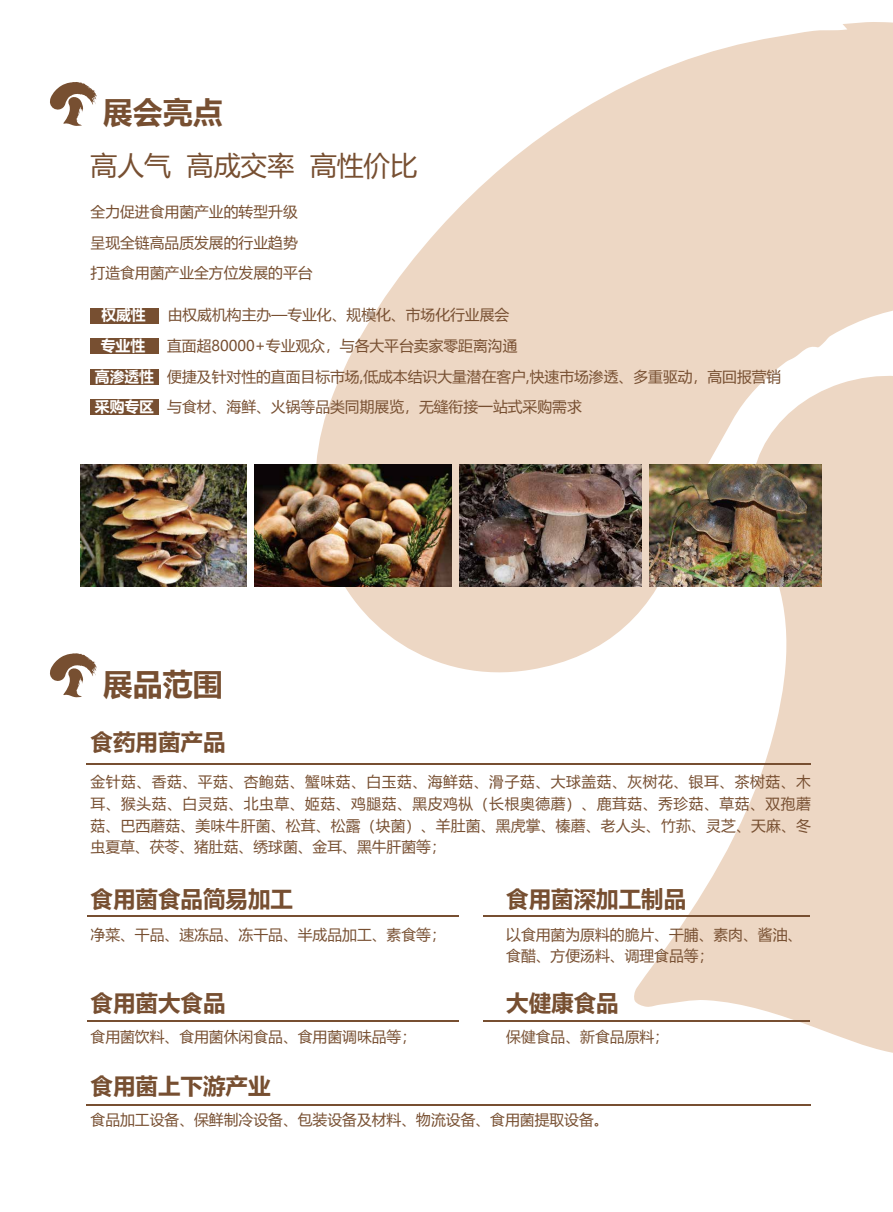
<style>
.page{position:relative;width:893px;height:1212px;background:#fff}
.page>*{position:absolute;margin:0;border:0;box-sizing:border-box;transform-origin:0 0}
.t1{font:700 30px "Microsoft Ya Hei";color:#774f31}
.t2{font:26.85px "Microsoft Ya Hei";color:#774f31}
.t3{font:700 22.5px "Microsoft Ya Hei";color:#774f31}
.t4{font:14.85px/30.6px "Microsoft Ya Hei";color:#774f31}
.t5{font:700 14.85px "Microsoft Ya Hei";color:#fff}
.s1{font-weight:700;color:#fff}
</style>
<div class="page">
<svg style="left:309px;top:22px;width:584px;height:651px;fill:#edd7c4"></svg>
<svg style="left:633px;top:359px;width:260px;height:694px;fill:#edd7c4"></svg>
<svg style="left:50px;top:82px;width:47px;height:44px"></svg>
<div style="left:91px;top:308px;width:68px;height:16px;background:#774f31"></div>
<div style="left:91px;top:338px;width:68px;height:16px;background:#774f31"></div>
<div style="left:91px;top:369px;width:68px;height:16px;background:#774f31"></div>
<div style="left:91px;top:399px;width:68px;height:16px;background:#774f31"></div>
<svg style="left:50px;top:653px;width:47px;height:44px"></svg>
<hr style="left:87px;top:763px;width:724px;height:2px;background:#774f31">
<hr style="left:87px;top:915px;width:371px;height:1px;background:#774f31">
<hr style="left:87px;top:1104px;width:724px;height:2px;background:#774f31">
<hr style="left:87px;top:1020px;width:371px;height:1px;background:#774f31">
<hr style="left:483px;top:915px;width:327px;height:1px;background:#774f31">
<hr style="left:483px;top:1020px;width:327px;height:1px;background:#774f31">
<img style="left:460px;top:464px;width:182px;height:122px">
<img style="left:649px;top:464px;width:172px;height:122px">
<img style="left:80px;top:464px;width:167px;height:122px">
<img style="left:254px;top:464px;width:198px;height:122px">
<h1 class="t1" style="left:103px;top:91px;width:121px">展会亮点</h1>
<h2 class="t2" style="left:91px;top:147px;width:328px">高人气 高成交率 高性价比</h2>
<p class="t4" style="left:91px;top:196px;width:224px">全力促进食用菌产业的转型升级呈现全链高品质发展的行业趋势打造食用菌产业全方位发展的平台</p>
<p class="t5" style="left:101px;top:304px;width:46px">权威性</p>
<p class="t4" style="left:168px;top:299px;width:343px">由权威机构主办—专业化、规模化、市场化行业展会</p>
<p class="t5" style="left:101px;top:335px;width:46px">专业性</p>
<p class="t4" style="left:95px;top:330px;width:688px;text-indent:72px">直面超80000+专业观众，与各大平台卖家零距离沟通<br><span class="s1">高渗透性</span> 便捷及针对性的直面目标市场,低成本结识大量潜在客户,快速市场渗透、多重驱动，高回报营销<span class="s1">采购专区</span> 与食材、海鲜、火锅等品类同期展览，无缝衔接一站式采购需求</p>
<h1 class="t1" style="left:103px;top:663px;width:121px">展品范围</h1>
<h3 class="t3" style="left:91px;top:726px;width:136px">食药用菌产品</h3>
<p class="t4" style="left:91px;top:771px;width:722px;line-height:21.6px;text-align:justify">金针菇、香菇、平菇、杏鲍菇、蟹味菇、白玉菇、海鲜菇、滑子菇、大球盖菇、灰树花、银耳、茶树菇、木耳、猴头菇、白灵菇、北虫草、姬菇、鸡腿菇、黑皮鸡枞（长根奥德蘑）、鹿茸菇、秀珍菇、草菇、双孢蘑菇、巴西蘑菇、美味牛肝菌、松茸、松露（块菌）、羊肚菌、黑虎掌、榛蘑、老人头、竹荪、灵芝、天麻、冬虫夏草、茯苓、猪肚菇、绣球菌、金耳、黑牛肝菌等；</p>
<h3 class="t3" style="left:91px;top:883px;width:204px">食用菌食品简易加工</h3>
<p class="t4" style="left:91px;top:918px;width:357px">净菜、干品、速冻品、冻干品、半成品加工、素食等；</p>
<h3 class="t3" style="left:91px;top:987px;width:136px">食用菌大食品</h3>
<p class="t4" style="left:91px;top:1021px;width:327px">食用菌饮料、食用菌休闲食品、食用菌调味品等；</p>
<h3 class="t3" style="left:506px;top:883px;width:181px">食用菌深加工制品</h3>
<p class="t4" style="left:506px;top:923px;width:298px;line-height:21.6px">以食用菌为原料的脆片、干脯、素肉、酱油、食醋、方便汤料、调理食品等；</p>
<h3 class="t3" style="left:506px;top:987px;width:114px">大健康食品</h3>
<p class="t4" style="left:506px;top:1021px;width:164px">保健食品、新食品原料；</p>
<h3 class="t3" style="left:91px;top:1070px;width:181px">食用菌上下游产业</h3>
<p class="t4" style="left:91px;top:1103px;width:520px">食品加工设备、保鲜制冷设备、包装设备及材料、物流设备、食用菌提取设备。</p>
</div>
